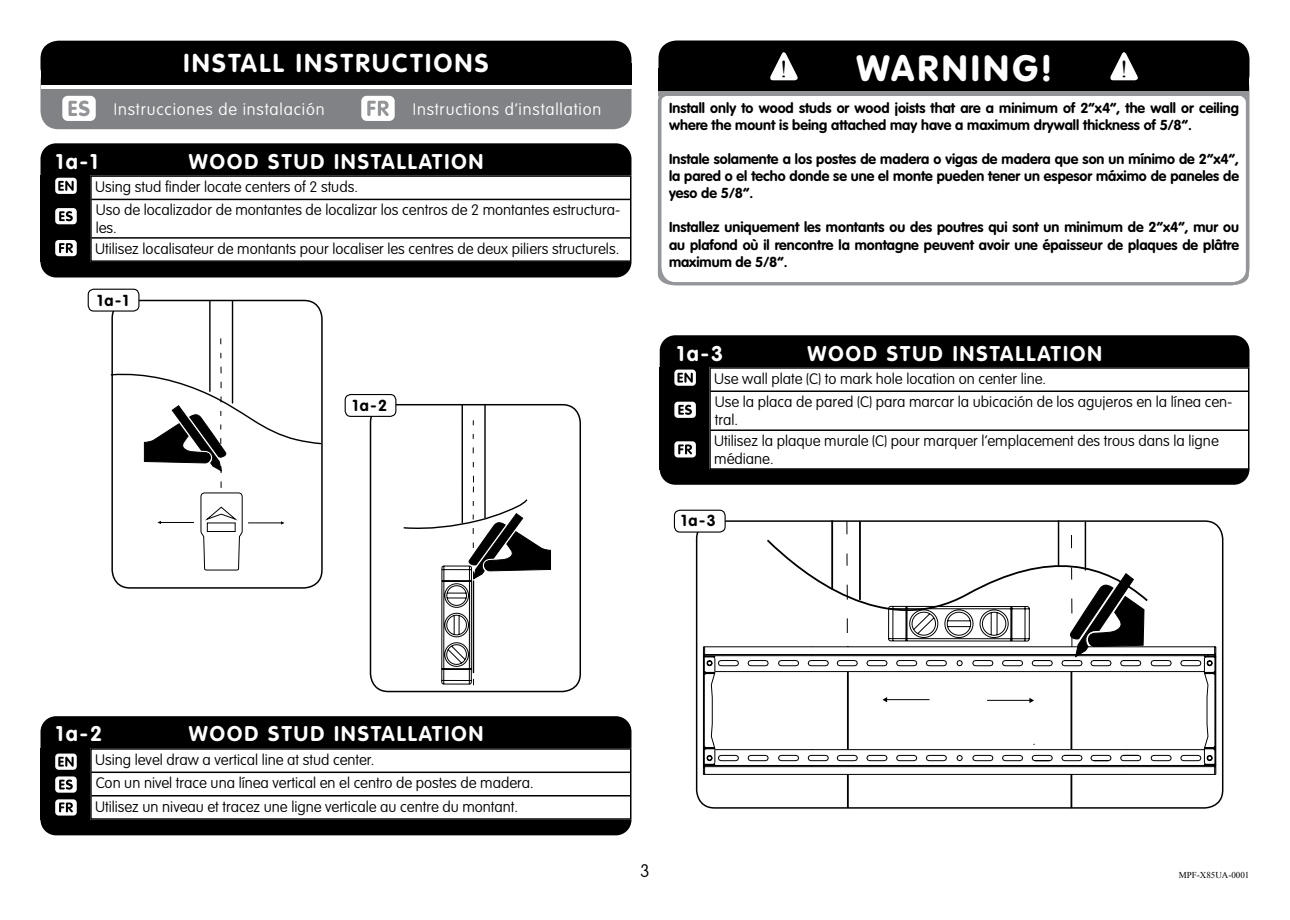
<style>
.page{position:relative;width:1290px;height:920px;background:#fff}
.page>*{position:absolute;margin:0;border:0;box-sizing:border-box;transform-origin:0 0}
.t1{font:900 36px "VAG Rounded Std";letter-spacing:.1em;color:#fff}
.t2{font:700 25.5px "VAG Rounded Std";letter-spacing:.1em;color:#fff}
.t3{font:24px "Times New Roman";color:#000}
.t4{font:700 21px "VAG Rounded Std";letter-spacing:.1em;color:#fff}
.t5{font:100 18px "VAG Rounded Std";color:#000}
.t6{font:100 16.5px "VAG Rounded Std";letter-spacing:.05em;color:#fff}
.t7{font:700 15.75px "VAG Rounded Std";color:#000}
.t8{font:100 15px/23.4px "VAG Rounded Std";color:#000}
.t9{font:700 14.25px/17.1px "VAG Rounded Std";color:#000;text-align:justify}
.t10{font:9px "Times New Roman";color:#000}
</style>
<div class="page">
<hr style="left:831px;top:520px;width:2px;height:69px;background:#000">
<svg style="left:767px;top:538px;width:381px;height:268px"></svg>
<svg style="left:703px;top:646px;width:513px;height:129px"></svg>
<svg style="left:846px;top:523px;width:298px;height:135px"></svg>
<svg style="left:110px;top:299px;width:212px;height:223px"></svg>
<svg style="left:220px;top:338px;width:254px;height:348px"></svg>
<hr style="left:248px;top:523px;width:34px;height:1px;background:#000">
<hr style="left:160px;top:522px;width:34px;height:1px;background:#000">
<svg style="left:200px;top:492px;width:43px;height:79px"></svg>
<div style="left:207px;top:523px;width:29px;height:9px;border:1px solid #000"></div>
<div style="left:40px;top:64px;width:591px;height:65px;background:#808285;border-radius:18px"></div>
<div style="left:40px;top:41px;width:591px;height:45px;background:#000;border-radius:18px"></div>
<div style="left:40px;top:63px;width:591px;height:23px;background:#000"></div>
<hr style="left:40px;top:85px;width:591px;height:4px;background:#fff">
<div style="left:62px;top:96px;width:34px;height:25px;background:#fff;border-radius:5px"></div>
<svg style="left:68px;top:101px;width:22px;height:15px"></svg>
<div style="left:361px;top:96px;width:34px;height:25px;background:#fff;border-radius:5px"></div>
<svg style="left:367px;top:101px;width:22px;height:15px"></svg>
<div style="left:40px;top:143px;width:591px;height:32px;background:#000"></div>
<div style="left:40px;top:175px;width:50px;height:87px;background:#000"></div>
<div style="left:90px;top:175px;width:541px;height:87px;border:2px solid #000"></div>
<hr style="left:91px;top:199px;width:539px;height:1px;background:#000">
<hr style="left:91px;top:237px;width:539px;height:2px;background:#000">
<div style="left:55px;top:208px;width:22px;height:16px;background:#fff;border-radius:3px"></div>
<svg style="left:59px;top:211px;width:14px;height:10px"></svg>
<div style="left:55px;top:240px;width:22px;height:16px;background:#fff;border-radius:3px"></div>
<svg style="left:59px;top:243px;width:14px;height:10px"></svg>
<div style="left:55px;top:178px;width:22px;height:16px;background:#fff;border-radius:3px"></div>
<svg style="left:58px;top:181px;width:16px;height:10px"></svg>
<div style="left:40px;top:262px;width:591px;height:15px;background:#000"></div>
<div style="left:111px;top:300px;width:212px;height:289px;border:2px solid #000;border-radius:18px"></div>
<div style="left:370px;top:404px;width:211px;height:288px;border:2px solid #000;border-radius:18px"></div>
<div style="left:88px;top:289px;width:51px;height:22px;background:#fff;border-radius:6px"></div>
<div style="left:88px;top:289px;width:51px;height:23px;border:1px solid #000;border-radius:6px"></div>
<div style="left:345px;top:395px;width:51px;height:21px;background:#fff;border-radius:6px"></div>
<div style="left:345px;top:394px;width:51px;height:23px;border:1px solid #000;border-radius:6px"></div>
<svg style="left:441px;top:403px;width:110px;height:282px"></svg>
<svg style="left:144px;top:405px;width:83px;height:67px"></svg>
<div style="left:40px;top:716px;width:591px;height:32px;background:#000"></div>
<div style="left:40px;top:748px;width:50px;height:72px;background:#000"></div>
<div style="left:90px;top:748px;width:541px;height:72px;border:2px solid #000"></div>
<hr style="left:91px;top:771px;width:539px;height:2px;background:#000">
<hr style="left:91px;top:795px;width:539px;height:1px;background:#000">
<div style="left:55px;top:776px;width:22px;height:17px;background:#fff;border-radius:3px"></div>
<svg style="left:59px;top:779px;width:14px;height:11px"></svg>
<div style="left:55px;top:799px;width:22px;height:16px;background:#fff;border-radius:3px"></div>
<svg style="left:59px;top:802px;width:14px;height:10px"></svg>
<div style="left:55px;top:754px;width:22px;height:16px;background:#fff;border-radius:3px"></div>
<svg style="left:58px;top:757px;width:16px;height:10px"></svg>
<div style="left:40px;top:820px;width:591px;height:15px;background:#000"></div>
<div style="left:696px;top:520px;width:527px;height:289px;border:2px solid #000;border-radius:18px"></div>
<div style="left:674px;top:510px;width:51px;height:22px;background:#fff;border-radius:6px"></div>
<div style="left:674px;top:510px;width:52px;height:23px;border:1px solid #000;border-radius:6px"></div>
<div style="left:709px;top:367px;width:540px;height:103px;border:2px solid #000"></div>
<div style="left:660px;top:335px;width:589px;height:32px;background:#000"></div>
<div style="left:660px;top:367px;width:49px;height:103px;background:#000"></div>
<hr style="left:710px;top:390px;width:538px;height:2px;background:#000">
<hr style="left:710px;top:429px;width:538px;height:2px;background:#000">
<div style="left:674px;top:402px;width:22px;height:16px;background:#fff;border-radius:3px"></div>
<svg style="left:678px;top:405px;width:14px;height:10px"></svg>
<div style="left:674px;top:441px;width:22px;height:16px;background:#fff;border-radius:3px"></div>
<svg style="left:678px;top:444px;width:14px;height:10px"></svg>
<div style="left:674px;top:370px;width:22px;height:16px;background:#fff;border-radius:3px"></div>
<svg style="left:677px;top:373px;width:16px;height:10px"></svg>
<svg style="left:660px;top:469px;width:589px;height:16px;background:#060606"></svg>
<svg style="left:657px;top:90px;width:593px;height:196px"></svg>
<div style="left:658px;top:41px;width:591px;height:51px;background:#000;border-radius:18px"></div>
<div style="left:658px;top:68px;width:591px;height:24px;background:#000"></div>
<div style="left:658px;top:91px;width:591px;height:5px;background:#939598"></div>
<svg style="left:770px;top:52px;width:28px;height:28px"></svg>
<svg style="left:1110px;top:52px;width:28px;height:28px"></svg>
<hr style="left:1058px;top:520px;width:1px;height:46px;background:#000">
<hr style="left:1085px;top:522px;width:1px;height:48px;background:#000">
<h2 class="t2" style="left:183px;top:48px;width:306px">INSTALL INSTRUCTIONS</h2>
<p class="t6" style="left:114px;top:100px;width:212px">Instrucciones de instalación</p>
<p class="t6" style="left:413px;top:100px;width:190px">Instructions d’installation</p>
<h3 class="t4" style="left:56px;top:149px;width:44px">1a-1</h3>
<h3 class="t4" style="left:189px;top:149px;width:296px">WOOD STUD INSTALLATION</h3>
<p class="t8" style="left:95px;top:176px;width:527px">Using stud finder locate centers of 2 studs.<br>Uso de localizador de montantes de localizar los centros de 2 montantes estructura-</p>
<p class="t8" style="left:95px;top:218px;width:526px;line-height:20.4px">les.<br>Utilisez localisateur de montants pour localiser les centres de deux piliers structurels.</p>
<p class="t7" style="left:97px;top:291px;width:33px">1a-1</p>
<p class="t7" style="left:352px;top:396px;width:36px">1a-2</p>
<h1 class="t1" style="left:857px;top:47px;width:196px">WARNING!</h1>
<h3 class="t3" style="left:780px;top:53px;width:9px">!</h3>
<h3 class="t3" style="left:1120px;top:53px;width:9px">!</h3>
<p class="t9" style="left:669px;top:100px;width:571px">Install only to wood studs or wood joists that are a minimum of 2”x4”, the wall or ceiling where the mount is being attached may have a maximum drywall thickness of 5/8”.</p>
<p class="t9" style="left:669px;top:151px;width:571px">Instale solamente a los postes de madera o vigas de madera que son un mínimo de 2“x4”, la pared o el techo donde se une el monte pueden tener un espesor máximo de paneles de yeso de 5/8“.</p>
<p class="t9" style="left:669px;top:219px;width:571px">Installez uniquement les montants ou des poutres qui sont un minimum de 2“x4”, mur ou au plafond où il rencontre la montagne peuvent avoir une épaisseur de plaques de plâtre maximum de 5/8“.</p>
<h3 class="t4" style="left:677px;top:341px;width:48px">1a-3</h3>
<h3 class="t4" style="left:807px;top:341px;width:296px">WOOD STUD INSTALLATION</h3>
<p class="t8" style="left:714px;top:368px;width:520px">Use wall plate (C) to mark hole location on center line.<br>Use la placa de pared (C) para marcar la ubicación de los agujeros en la línea cen-</p>
<p class="t8" style="left:714px;top:410px;width:506px;line-height:20.9px">tral.<br>Utilisez la plaque murale (C) pour marquer l’emplacement des trous dans la ligne</p>
<p class="t8" style="left:714px;top:448px;width:61px">médiane.</p>
<p class="t7" style="left:681px;top:511px;width:36px">1a-3</p>
<h3 class="t4" style="left:56px;top:722px;width:48px">1a-2</h3>
<h3 class="t4" style="left:189px;top:722px;width:296px">WOOD STUD INSTALLATION</h3>
<p class="t8" style="left:95px;top:748px;width:440px">Using level draw a vertical line at stud center.<br>Con un nivel trace una línea vertical en el centro de postes de madera.<br>Utilisez un niveau et tracez une ligne verticale au centre du montant.</p>
<p class="t5" style="left:640px;top:860px;width:11px">3</p>
<p class="t10" style="left:1179px;top:868px;width:72px">MPF-X85UA-0001</p>
</div>
